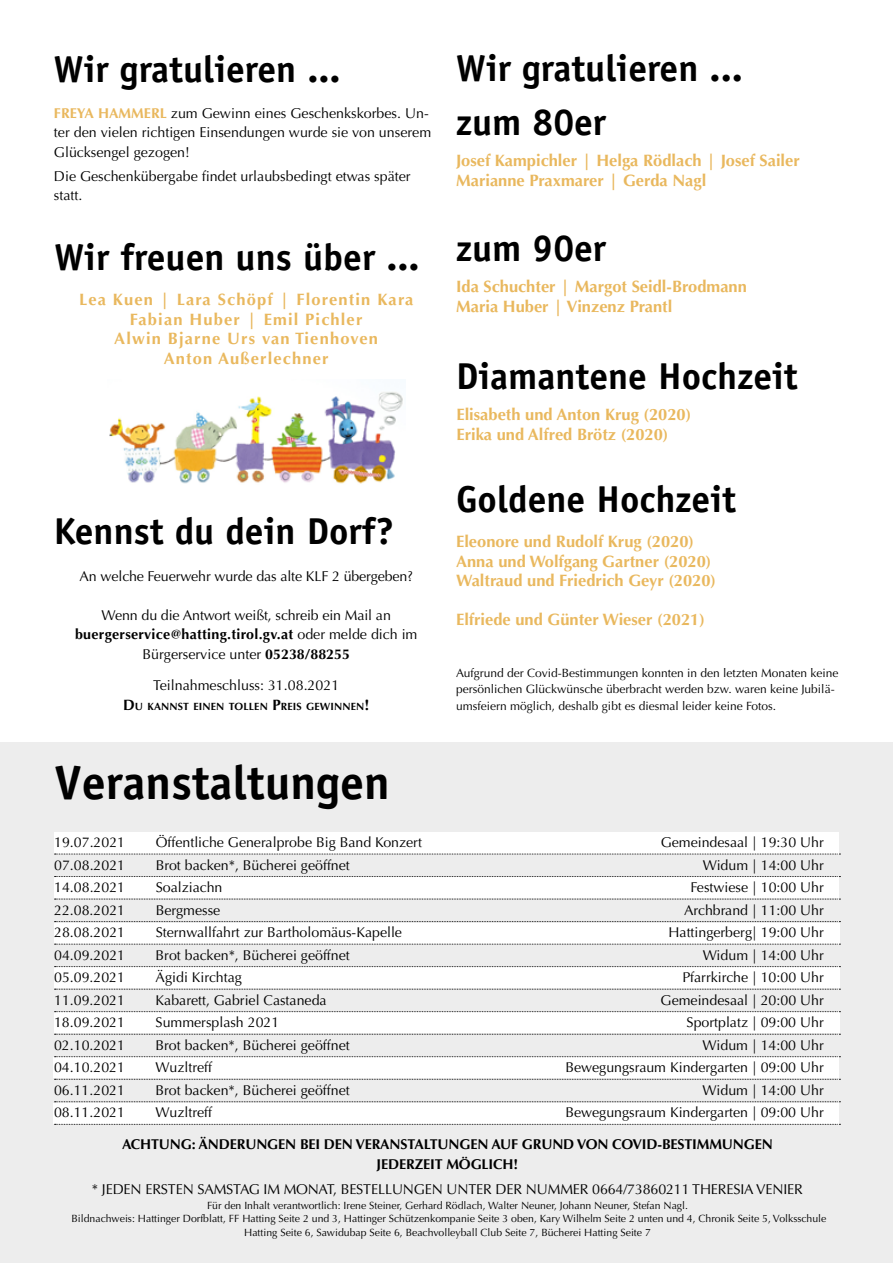
<style>
.page{position:relative;width:893px;height:1263px;background:#fff}
.page>*{position:absolute;margin:0;border:0;box-sizing:border-box;transform-origin:0 0}
.t1{font:700 48px "Officina Sans Std";color:#000}
.t2{font:700 37.5px/53.7px "Officina Sans Std";color:#000}
.t3{font:700 16.5px/19.5px "Optima LT Std";color:#e9b85e}
.t4{font:700 16.5px/19.5px "Optima LT Std";letter-spacing:.07em;color:#e9b85e;text-align:center}
.t5{font:14.25px/19.5px "Optima LT Std";color:#000}
.t6{font:700 14.25px/19.5px "Optima LT Std";letter-spacing:-.01em;color:#000;text-align:center}
.t7{font:12px/16.5px "Optima LT Std";color:#000}
.t8{font:10.5px/13.2px "Optima LT Std";color:#000;text-align:center}
.t9{font:700 10.5px "Optima LT Std";letter-spacing:.015em;color:#000}
.s1{font-weight:700;color:#e9b85e}
.s2{font-weight:700}
.s3{font-size:15px}
</style>
<div class="page">
<div style="left:0;top:742px;width:893px;height:521px;background:#ededed"></div>
<div style="left:54px;top:832px;width:785px;height:21px;background:#fff"></div>
<div style="left:54px;top:1103px;width:785px;height:21px;background:#fff"></div>
<div style="left:54px;top:1057px;width:785px;height:21px;background:#fff"></div>
<div style="left:54px;top:1012px;width:786px;height:21px;background:#fff"></div>
<div style="left:54px;top:877px;width:785px;height:21px;background:#fff"></div>
<div style="left:54px;top:923px;width:785px;height:20px;background:#fff"></div>
<div style="left:54px;top:967px;width:786px;height:21px;background:#fff"></div>
<svg style="left:55px;top:854px;width:785px;height:1px"></svg>
<svg style="left:55px;top:876px;width:785px;height:1px"></svg>
<svg style="left:55px;top:899px;width:785px;height:1px"></svg>
<svg style="left:55px;top:921px;width:785px;height:1px"></svg>
<svg style="left:55px;top:944px;width:785px;height:1px"></svg>
<svg style="left:55px;top:966px;width:785px;height:1px"></svg>
<svg style="left:55px;top:989px;width:785px;height:1px"></svg>
<svg style="left:55px;top:1011px;width:785px;height:1px"></svg>
<svg style="left:55px;top:1034px;width:785px;height:1px"></svg>
<svg style="left:55px;top:1056px;width:785px;height:1px"></svg>
<svg style="left:55px;top:1079px;width:785px;height:1px"></svg>
<svg style="left:55px;top:1101px;width:785px;height:1px"></svg>
<svg style="left:55px;top:1124px;width:785px;height:1px"></svg>
<img style="left:109px;top:392px;width:294px;height:92px">
<h2 class="t2" style="left:54px;top:42px;width:288px">Wir gratulieren ...</h2>
<p class="t5" style="left:54px;top:103px;width:379px"><span class="s1">FREYA HAMMERL</span> zum Gewinn eines Geschenkskorbes. Un&shy;ter den vielen richtigen Einsendungen wurde sie von unserem<br>Glücksengel gezogen!</p>
<p class="t5" style="left:54px;top:166px;width:358px">Die Geschenkübergabe findet urlaubsbedingt etwas später statt.</p>
<h2 class="t2" style="left:54px;top:230px;width:367px">Wir freuen uns über ...</h2>
<p class="t4" style="left:79px;top:290px;width:336px">Lea Kuen | Lara Schöpf | Florentin Kara<br>Fabian Huber | Emil Pichler<br>Alwin Bjarne Urs van Tienhoven<br>Anton Außerlechner</p>
<h2 class="t2" style="left:54px;top:504px;width:342px">Kennst du dein Dorf?</h2>
<p class="t5" style="left:80px;top:567px;width:335px">An welche Feuerwehr wurde das alte KLF 2 übergeben?</p>
<p class="t5" style="left:75px;top:606px;width:344px;text-align:center">Wenn du die Antwort weißt, schreib ein Mail an <span class="s2">buergerservice@hatting.tirol.gv.at</span> oder melde dich im<br>Bürgerservice unter <span class="s2">05238/88255</span></p>
<p class="t5" style="left:153px;top:676px;width:188px">Teilnahmeschluss: 31.08.2021</p>
<p class="t9" style="left:123px;top:700px;width:248px"><span class="s3">D</span> U KANNST EINEN TOLLEN <span class="s3">P</span>REIS GEWINNEN<span class="s3">!</span></p>
<h1 class="t1" style="left:55px;top:752px;width:337px">Veranstaltungen</h1>
<h2 class="t2" style="left:456px;top:41px;width:288px">Wir gratulieren ... zum 80er</h2>
<p class="t3" style="left:456px;top:151px;width:345px">Josef Kampichler | Helga Rödlach | Josef Sailer<br>Marianne Praxmarer | Gerda Nagl</p>
<h2 class="t2" style="left:456px;top:221px;width:152px">zum 90er</h2>
<p class="t3" style="left:456px;top:277px;width:292px">Ida Schuchter | Margot Seidl-Brodmann<br>Maria Huber | Vinzenz Prantl</p>
<h2 class="t2" style="left:456px;top:349px;width:343px">Diamantene Hochzeit</h2>
<p class="t3" style="left:456px;top:405px;width:236px">Elisabeth und Anton Krug (2020)<br>Erika und Alfred Brötz (2020)</p>
<h2 class="t2" style="left:456px;top:472px;width:281px">Goldene Hochzeit</h2>
<p class="t3" style="left:456px;top:532px;width:261px">Eleonore und Rudolf Krug (2020)<br>Anna und Wolfgang Gartner (2020)<br>Waltraud und Friedrich Geyr (2020)</p>
<p class="t3" style="left:456px;top:610px;width:250px">Elfriede und Günter Wieser (2021)</p>
<p class="t7" style="left:456px;top:665px;width:384px">Aufgrund der Covid-Bestimmungen konnten in den letzten Monaten keine persönlichen Glückwünsche überbracht werden bzw. waren keine Jubilä&shy;umsfeiern möglich, deshalb gibt es diesmal leider keine Fotos.</p>
<p class="t5" style="left:54px;top:833px;width:72px">19.07.2021</p>
<p class="t5" style="left:156px;top:833px;width:268px">Öffentliche Generalprobe Big Band Konzert</p>
<p class="t5" style="left:661px;top:833px;width:165px">Gemeindesaal | 19:30 Uhr</p>
<p class="t5" style="left:54px;top:855px;width:72px">07.08.2021</p>
<p class="t5" style="left:156px;top:855px;width:196px">Brot backen*, Bücherei geöffnet</p>
<p class="t5" style="left:703px;top:855px;width:123px">Widum | 14:00 Uhr</p>
<p class="t5" style="left:54px;top:878px;width:72px">14.08.2021</p>
<p class="t5" style="left:156px;top:878px;width:68px">Soalziachn</p>
<p class="t5" style="left:690px;top:878px;width:135px">Festwiese | 10:00 Uhr</p>
<p class="t5" style="left:54px;top:900px;width:72px">22.08.2021</p>
<p class="t5" style="left:156px;top:900px;width:66px">Bergmesse</p>
<p class="t5" style="left:684px;top:900px;width:141px">Archbrand | 11:00 Uhr</p>
<p class="t5" style="left:54px;top:923px;width:72px">28.08.2021</p>
<p class="t5" style="left:156px;top:923px;width:248px">Sternwallfahrt zur Bartholomäus-Kapelle</p>
<p class="t5" style="left:669px;top:923px;width:157px">Hattingerberg| 19:00 Uhr</p>
<p class="t5" style="left:54px;top:945px;width:72px">04.09.2021</p>
<p class="t5" style="left:156px;top:945px;width:196px">Brot backen*, Bücherei geöffnet</p>
<p class="t5" style="left:703px;top:945px;width:123px">Widum | 14:00 Uhr</p>
<p class="t5" style="left:54px;top:968px;width:72px">05.09.2021</p>
<p class="t5" style="left:156px;top:968px;width:88px">Ägidi Kirchtag</p>
<p class="t5" style="left:682px;top:968px;width:143px">Pfarrkirche | 10:00 Uhr</p>
<p class="t5" style="left:54px;top:990px;width:72px">11.09.2021</p>
<p class="t5" style="left:156px;top:990px;width:173px">Kabarett, Gabriel Castaneda</p>
<p class="t5" style="left:661px;top:990px;width:165px">Gemeindesaal | 20:00 Uhr</p>
<p class="t5" style="left:54px;top:1013px;width:72px">18.09.2021</p>
<p class="t5" style="left:156px;top:1013px;width:125px">Summersplash 2021</p>
<p class="t5" style="left:687px;top:1013px;width:139px">Sportplatz | 09:00 Uhr</p>
<p class="t5" style="left:54px;top:1035px;width:72px">02.10.2021</p>
<p class="t5" style="left:156px;top:1035px;width:196px">Brot backen*, Bücherei geöffnet</p>
<p class="t5" style="left:703px;top:1035px;width:123px">Widum | 14:00 Uhr</p>
<p class="t5" style="left:54px;top:1058px;width:72px">04.10.2021</p>
<p class="t5" style="left:156px;top:1058px;width:58px">Wuzltreff</p>
<p class="t5" style="left:565px;top:1058px;width:260px">Bewegungsraum Kindergarten | 09:00 Uhr</p>
<p class="t5" style="left:54px;top:1080px;width:72px">06.11.2021</p>
<p class="t5" style="left:156px;top:1080px;width:196px">Brot backen*, Bücherei geöffnet</p>
<p class="t5" style="left:703px;top:1080px;width:123px">Widum | 14:00 Uhr</p>
<p class="t5" style="left:54px;top:1103px;width:72px">08.11.2021</p>
<p class="t5" style="left:156px;top:1103px;width:58px">Wuzltreff</p>
<p class="t5" style="left:565px;top:1103px;width:260px">Bewegungsraum Kindergarten | 09:00 Uhr</p>
<p class="t6" style="left:122px;top:1135px;width:652px">ACHTUNG: ÄNDERUNGEN BEI DEN VERANSTALTUNGEN AUF GRUND VON COVID-BESTIMMUNGEN<br>JEDERZEIT MÖGLICH!</p>
<p class="t5" style="left:92px;top:1179px;width:713px">* JEDEN ERSTEN SAMSTAG IM MONAT, BESTELLUNGEN UNTER DER NUMMER 0664/73860211 THERESIA VENIER</p>
<p class="t8" style="left:72px;top:1199px;width:756px">Für den Inhalt verantwortlich: Irene Steiner, Gerhard Rödlach, Walter Neuner, Johann Neuner, Stefan Nagl.<br>Bildnachweis: Hattinger Dorfblatt, FF Hatting Seite 2 und 3, Hattinger Schützenkompanie Seite 3 oben, Kary Wilhelm Seite 2 unten und 4, Chronik Seite 5, Volksschule<br>Hatting Seite 6, Sawidubap Seite 6, Beachvolleyball Club Seite 7, Bücherei Hatting Seite 7</p>
</div>
